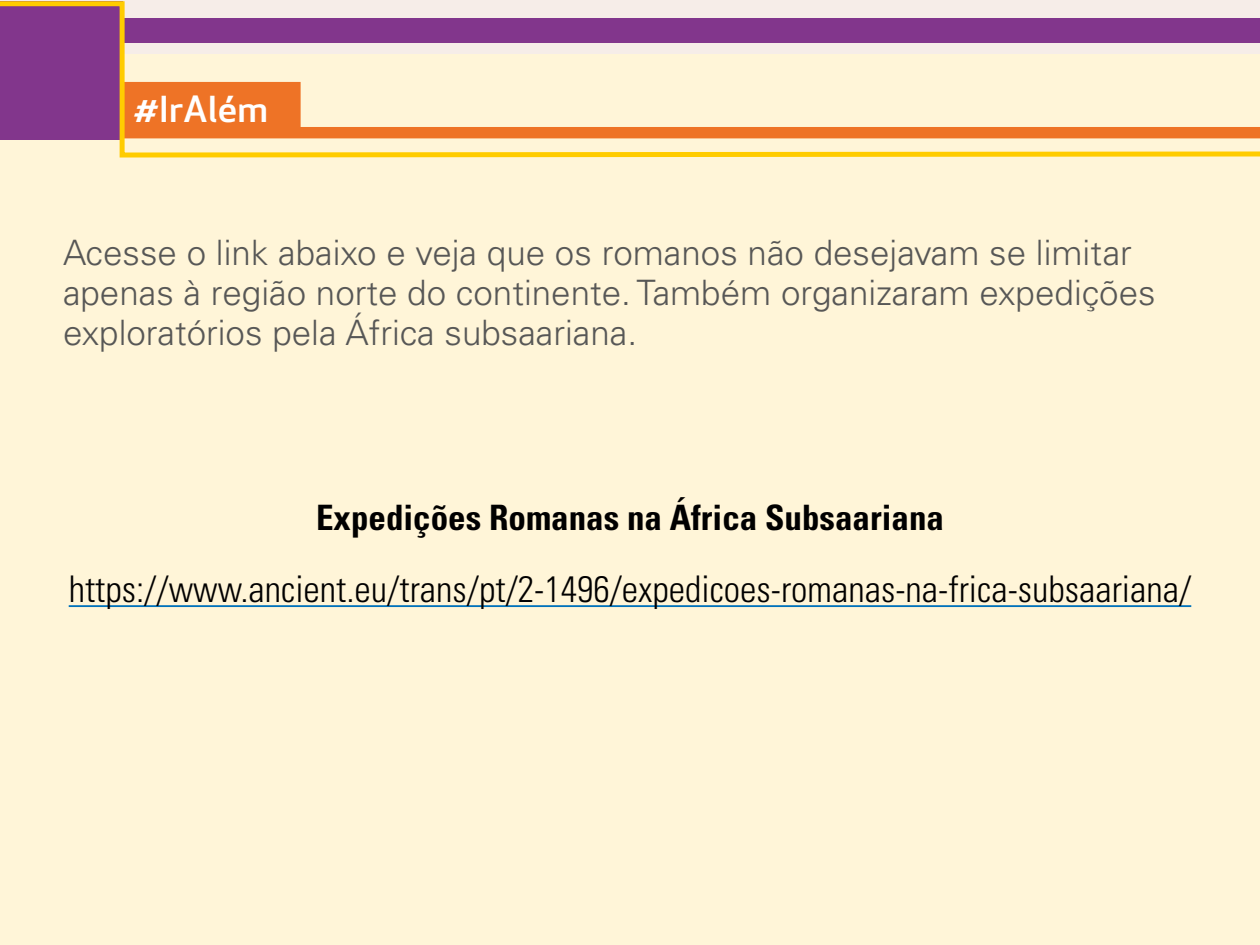
<style>
.page{position:relative;width:1260px;height:945px;background:#fff}
.page>*{position:absolute;margin:0;border:0;box-sizing:border-box;transform-origin:0 0}
.t1{font:300 condensed 36.75px "Univers LT Std";color:#000}
.t2{font:300 35px/40.2px "Univers LT Std";color:#575756}
.t3{font:700 condensed 35px "Univers LT Std";color:#000}
.t4{font:500 35px "Apex New";color:#fff;scale:1.1 1}
</style>
<div class="page">
<div style="left:0;top:54px;width:1260px;height:891px;background:#fff5d8"></div>
<svg style="left:0;top:0;width:1260px;height:158px"></svg>
<hr style="left:69px;top:605px;width:1122px;height:2px;background:#0072bb">
<p class="t4" style="left:134px;top:86px;width:123px">#IrAlém</p>
<p class="t2" style="left:63px;top:232px;width:1094px">Acesse o link abaixo e veja que os romanos não desejavam se limitar apenas à região norte do continente. Também organizaram expedições exploratórios pela África subsaariana.</p>
<p class="t3" style="left:316px;top:496px;width:630px">Expedições Romanas na África Subsaariana</p>
<p class="t1" style="left:69px;top:567px;width:1124px">https://www.ancient.eu/trans/pt/2-1496/expedicoes-romanas-na-frica-subsaariana/</p>
</div>
